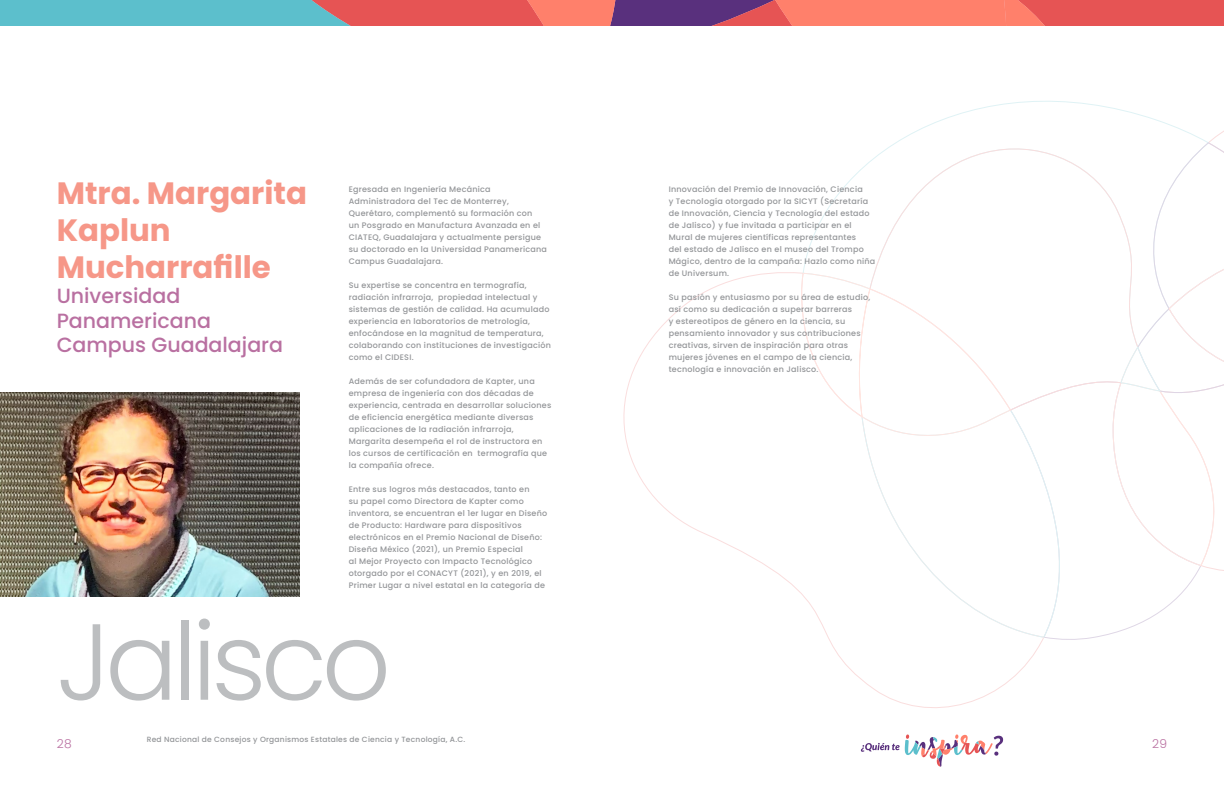
<style>
.page{position:relative;width:1224px;height:792px;background:#fff}
.page>*{position:absolute;margin:0;border:0;box-sizing:border-box;transform-origin:0 0}
.t1{font:300 107.9px "Poppins";letter-spacing:-.05em;color:#bcbec0}
.t2{font:700 30.8px/37px "Poppins";color:#f69788}
.t3{font:500 20.6px/24.7px "Poppins";color:#b970a1}
.t4{font:300 12.2px "Poppins";color:#b970a1}
.t5{font:500 8px/12px "Poppins";letter-spacing:.03em;color:#939598}
.t6{font:500 7.5px "Poppins";letter-spacing:.03em;color:#939598}
</style>
<div class="page">
<svg style="left:861px;top:734px;width:142px;height:33px"></svg>
<img style="left:0;top:392px;width:300px;height:204px">
<svg style="left:1047px;top:576px;width:148px;height:64px"></svg>
<svg style="left:623px;top:272px;width:421px;height:436px"></svg>
<svg style="left:861px;top:539px;width:206px;height:99px"></svg>
<svg style="left:802px;top:101px;width:311px;height:438px"></svg>
<svg style="left:869px;top:112px;width:244px;height:299px"></svg>
<svg style="left:801px;top:273px;width:210px;height:169px"></svg>
<svg style="left:1113px;top:108px;width:111px;height:468px"></svg>
<svg style="left:0;top:0;width:1224px;height:26px;background:#b8787e"></svg>
<h2 class="t2" style="left:57px;top:175px;width:252px">Mtra. Margarita<br>Kaplun<br>Mucharrafille</h2>
<h3 class="t3" style="left:57px;top:283px;width:228px">Universidad<br>Panamericana<br>Campus Guadalajara</h3>
<p class="t5" style="left:349px;top:183px;width:200px">Egresada en Ingeniería Mecánica Administradora del Tec de Monterrey, Querétaro, complementó su formación con<br>un Posgrado en Manufactura Avanzada en el CIATEQ, Guadalajara y actualmente persigue su doctorado en la Universidad Panamericana Campus Guadalajara.</p>
<p class="t5" style="left:349px;top:279px;width:204px">Su expertise se concentra en termografía, radiación infrarroja, propiedad intelectual y sistemas de gestión de calidad. Ha acumulado experiencia en laboratorios de metrología, enfocándose en la magnitud de temperatura, colaborando con instituciones de investigación como el CIDESI.</p>
<p class="t5" style="left:349px;top:375px;width:204px">Además de ser cofundadora de Kapter, una empresa de ingeniería con dos décadas de experiencia, centrada en desarrollar soluciones de eficiencia energética mediante diversas aplicaciones de la radiación infrarroja, Margarita desempeña el rol de instructora en los cursos de certificación en termografía que la compañía ofrece.</p>
<p class="t5" style="left:349px;top:483px;width:200px">Entre sus logros más destacados, tanto en<br>su papel como Directora de Kapter como inventora, se encuentran el 1er lugar en Diseño de Producto: Hardware para dispositivos electrónicos en el Premio Nacional de Diseño:<br>Diseña México (2021), un Premio Especial<br>al Mejor Proyecto con Impacto Tecnológico otorgado por el CONACYT (2021), y en 2019, el Primer Lugar a nivel estatal en la categoría de</p>
<p class="t5" style="left:669px;top:183px;width:208px">Innovación del Premio de Innovación, Ciencia<br>y Tecnología otorgado por la SICYT (Secretaría de Innovación, Ciencia y Tecnología del estado de Jalisco) y fue invitada a participar en el Mural de mujeres científicas representantes<br>del estado de Jalisco en el museo del Trompo Mágico, dentro de la campaña: Hazlo como niña de Universum.</p>
<p class="t5" style="left:669px;top:291px;width:203px">Su pasión y entusiasmo por su área de estudio, así como su dedicación a superar barreras<br>y estereotipos de género en la ciencia, su pensamiento innovador y sus contribuciones creativas, sirven de inspiración para otras mujeres jóvenes en el campo de la ciencia, tecnología e innovación en Jalisco.</p>
<h1 class="t1" style="left:57px;top:599px;width:336px">Jalisco</h1>
<h3 class="t4" style="left:57px;top:737px;width:16px">28</h3>
<h3 class="t4" style="left:1152px;top:737px;width:17px">29</h3>
<p class="t6" style="left:147px;top:735px;width:320px">Red Nacional de Consejos y Organismos Estatales de Ciencia y Tecnología, A.C.</p>
</div>
